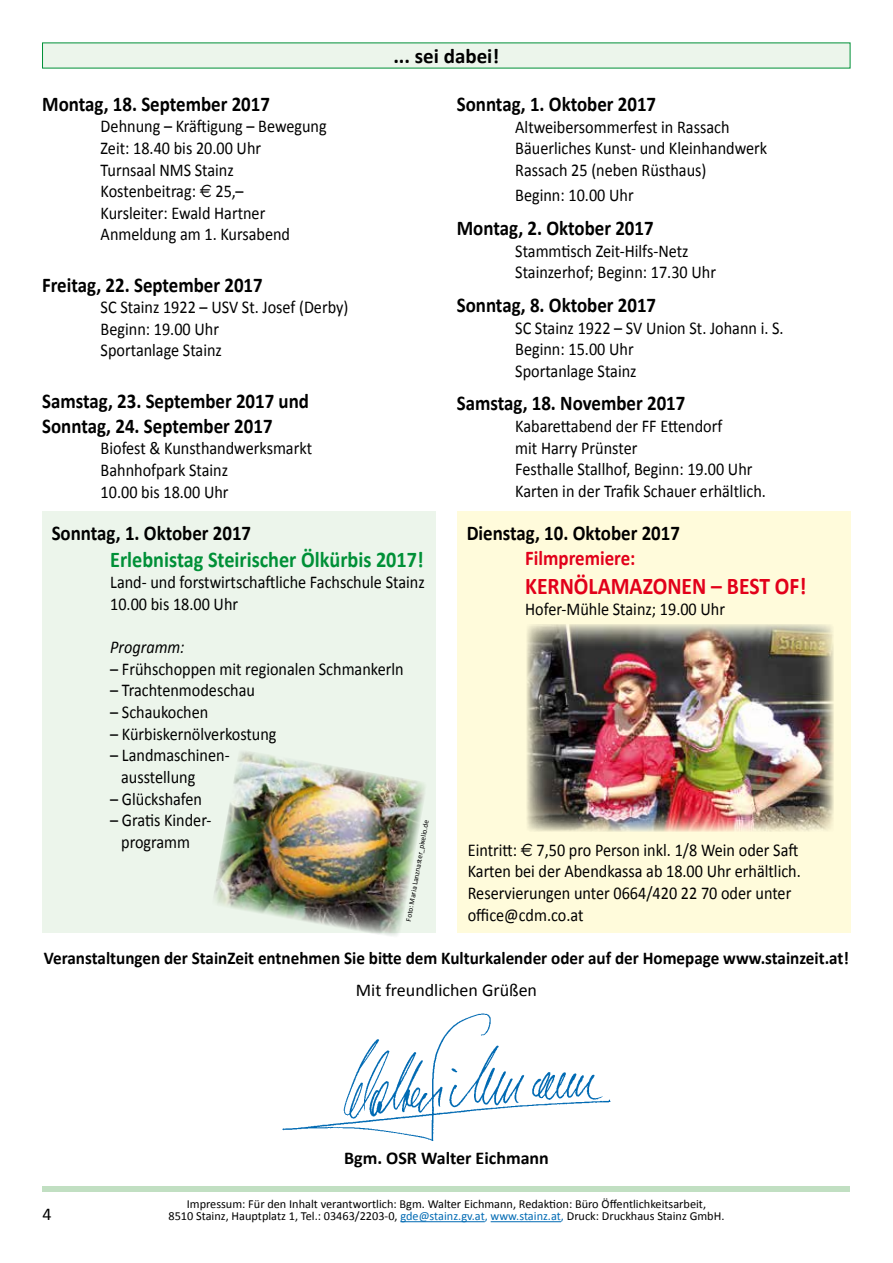
<style>
.page{position:relative;width:893px;height:1263px;background:#fff}
.page>*{position:absolute;margin:0;border:0;box-sizing:border-box;transform-origin:0 0}
.t1{font:700 24px "Calibri";color:#e2001a;scale:.9 1}
.t2{font:700 22.5px "Calibri";color:#009037;scale:.9 1}
.t3{font:700 21px/25.2px "Calibri";color:#000;scale:.9 1}
.t4{font:700 21px "Calibri";color:#e2001a;scale:.9 1}
.t5{font:700 21px "Calibri";color:#000}
.t6{font:18px/21.6px "Calibri";color:#000;scale:.9 1}
.t7{font:700 18px "Calibri";color:#000;scale:.95 1}
.t8{font:18px "Calibri";color:#000}
.t9{font:700 18px "Calibri";color:#000}
.t10{font:italic 18px "Calibri";color:#000;scale:.9 1}
.t11{font:12.3px/12.3px "Calibri";color:#000;text-align:center}
.t12{font:7.5px "Calibri";color:#000}
.s1{font-family:"Euro Sans"}
.s2{color:#006ab3}
</style>
<div class="page">
<div style="left:42px;top:511px;width:393px;height:422px;background:#ecf5eb"></div>
<div style="left:43px;top:1186px;width:807px;height:5px;background:#c1dfc2"></div>
<img style="left:282px;top:1013px;width:329px;height:128px">
<div style="left:42px;top:43px;width:808px;height:25px;background:#ecf5eb"></div>
<hr style="left:400px;top:1221px;width:85px;height:1px;background:#006ab3">
<hr style="left:491px;top:1221px;width:70px;height:1px;background:#006ab3">
<img style="left:214px;top:751px;width:211px;height:185px">
<div style="left:457px;top:511px;width:393px;height:422px;background:#fffbdb"></div>
<img style="left:527px;top:624px;width:306px;height:207px">
<p class="t3" style="left:42px;top:90px;width:255px">Montag, 18. September 2017</p>
<p class="t6" style="left:101px;top:115px;width:253px">Dehnung – Kräftigung – Bewegung<br>Zeit: 18.40 bis 20.00 Uhr<br>Turnsaal NMS Stainz<br>Kostenbeitrag: <span class="s1">E</span> 25,–<br>Kursleiter: Ewald Hartner<br>Anmeldung am 1. Kursabend</p>
<p class="t3" style="left:42px;top:271px;width:247px">Freitag, 22. September 2017</p>
<p class="t6" style="left:101px;top:296px;width:277px">SC Stainz 1922 – USV St. Josef (Derby)<br>Beginn: 19.00 Uhr<br>Sportanlage Stainz</p>
<p class="t3" style="left:42px;top:387px;width:298px">Samstag, 23. September 2017 und<br>Sonntag, 24. September 2017</p>
<p class="t6" style="left:101px;top:437px;width:236px">Biofest &amp; Kunsthandwerksmarkt<br>Bahnhofpark Stainz<br>10.00 bis 18.00 Uhr</p>
<p class="t5" style="left:393px;top:43px;width:107px">... sei dabei!</p>
<p class="t3" style="left:457px;top:91px;width:223px">Sonntag, 1. Oktober 2017</p>
<p class="t6" style="left:515px;top:115px;width:281px">Altweibersommerfest in Rassach<br>Bäuerliches Kunst- und Kleinhandwerk<br>Rassach 25 (neben Rüsthaus)</p>
<p class="t6" style="left:515px;top:184px;width:133px">Beginn: 10.00 Uhr</p>
<p class="t3" style="left:457px;top:214px;width:220px">Montag, 2. Oktober 2017</p>
<p class="t6" style="left:515px;top:239px;width:225px">Stammtisch Zeit-Hilfs-Netz<br>Stainzerhof; Beginn: 17.30 Uhr</p>
<p class="t3" style="left:457px;top:291px;width:223px">Sonntag, 8. Oktober 2017</p>
<p class="t6" style="left:515px;top:316px;width:300px">SC Stainz 1922 – SV Union St. Johann i. S.<br>Beginn: 15.00 Uhr<br>Sportanlage Stainz</p>
<p class="t3" style="left:457px;top:390px;width:256px">Samstag, 18. November 2017</p>
<p class="t6" style="left:515px;top:414px;width:280px">Kabarettabend der FF Ettendorf<br>mit Harry Prünster<br>Festhalle Stallhof, Beginn: 19.00 Uhr<br>Karten in der Trafik Schauer erhältlich.</p>
<p class="t3" style="left:52px;top:519px;width:223px">Sonntag, 1. Oktober 2017</p>
<p class="t2" style="left:110px;top:545px;width:350px">Erlebnistag Steirischer Ölkürbis 2017!</p>
<p class="t6" style="left:110px;top:571px;width:351px">Land- und forstwirtschaftliche Fachschule Stainz<br>10.00 bis 18.00 Uhr</p>
<p class="t10" style="left:110px;top:636px;width:84px">Programm:</p>
<p class="t6" style="left:110px;top:657px;width:328px">– Frühschoppen mit regionalen Schmankerln</p>
<p class="t6" style="left:110px;top:679px;width:162px">– Trachtenmodeschau</p>
<p class="t6" style="left:110px;top:700px;width:110px">– Schaukochen</p>
<p class="t6" style="left:110px;top:722px;width:186px">– Kürbiskernölverkostung</p>
<p class="t6" style="left:121px;top:744px;width:122px;text-indent:-11px">– Landmaschinen&shy;ausstellung</p>
<p class="t6" style="left:110px;top:787px;width:104px">– Glückshafen</p>
<p class="t6" style="left:110px;top:808px;width:114px;text-align:center">– Gratis Kinder&shy;programm</p>
<p class="t3" style="left:467px;top:519px;width:239px">Dienstag, 10. Oktober 2017</p>
<p class="t4" style="left:525px;top:545px;width:124px">Filmpremiere:</p>
<h1 class="t1" style="left:525px;top:571px;width:314px">KERNÖLAMAZONEN – BEST OF!</h1>
<p class="t6" style="left:525px;top:598px;width:224px">Hofer-Mühle Stainz; 19.00 Uhr</p>
<p class="t12" style="left:404px;top:920px;width:104px;rotate:-80deg">Foto: Maria Lanznaster_pixelio.de</p>
<p class="t6" style="left:468px;top:838px;width:372px">Eintritt: <span class="s1">E</span> 7,50 pro Person inkl. 1/8 Wein oder Saft Karten bei der Abendkassa ab 18.00 Uhr erhältlich.<br>Reservierungen unter 0664/420 22 70 oder unter office@cdm.co.at</p>
<p class="t7" style="left:44px;top:947px;width:849px">Veranstaltungen der StainZeit entnehmen Sie bitte dem Kulturkalender oder auf der Homepage www.stainzeit.at!</p>
<p class="t8" style="left:356px;top:979px;width:183px">Mit freundlichen Grüßen</p>
<p class="t8" style="left:43px;top:1203px;width:11px">4</p>
<p class="t9" style="left:344px;top:1147px;width:206px">Bgm. OSR Walter Eichmann</p>
<p class="t11" style="left:168px;top:1197px;width:557px">Impressum: Für den Inhalt verantwortlich: Bgm. Walter Eichmann, Redaktion: Büro Öffentlichkeitsarbeit,<br>8510 Stainz, Hauptplatz 1, Tel.: 03463/2203-0, <span class="s2">gde@stainz.gv.at, www.stainz.at,</span> Druck: Druckhaus Stainz GmbH.</p>
</div>
